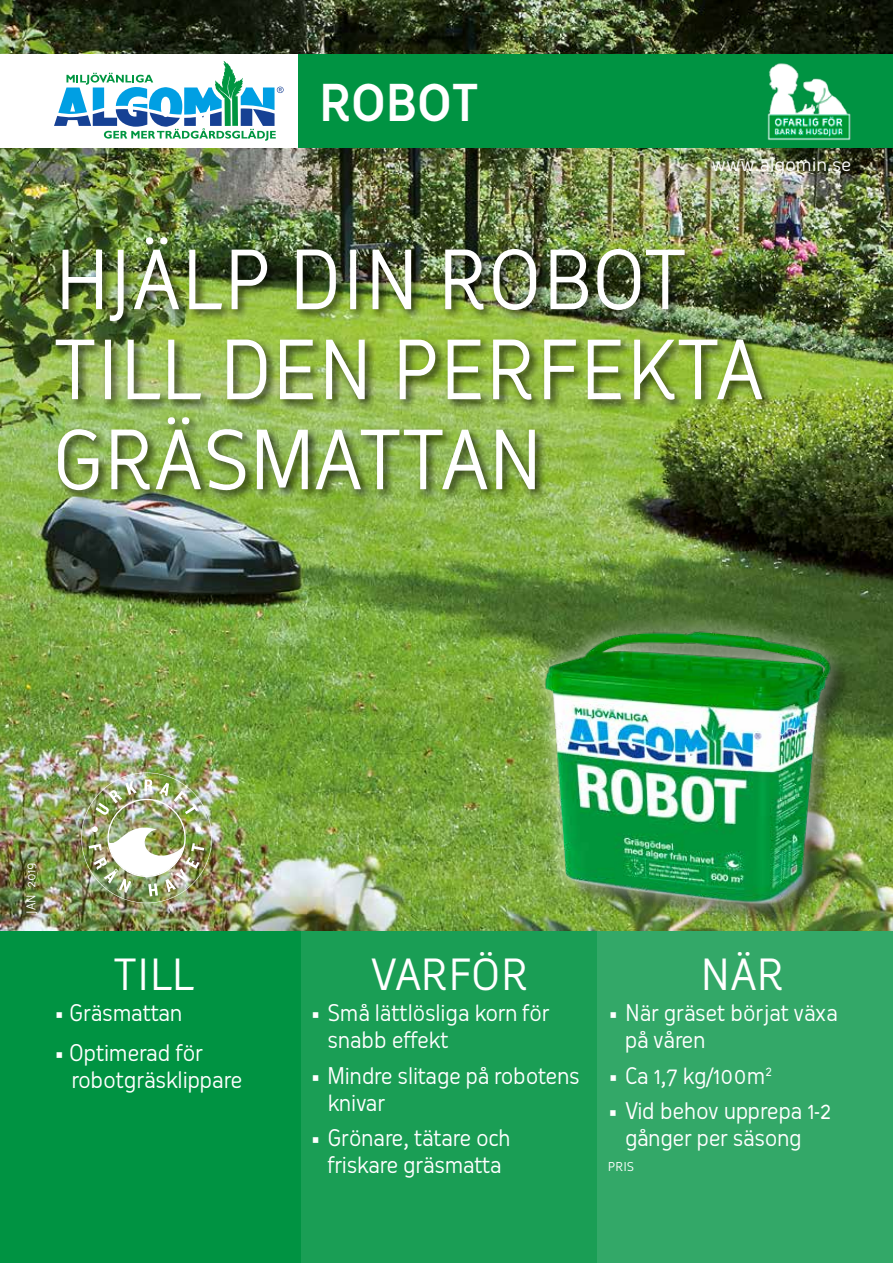
<style>
.page{position:relative;width:893px;height:1263px;background:#fff}
.page>*{position:absolute;margin:0;border:0;box-sizing:border-box;transform-origin:0 0}
.t1{font:79.5px/90px "Oceania";color:#fff}
.t2{font:500 49.5px "Oceania";color:#fff;scale:.95 1}
.t3{font:42px "Oceania";color:#fff}
.t4{font:22.5px/27px "Oceania";letter-spacing:-.025em;color:#fff;scale:.93 1}
.t5{font:22.5px/27px "Oceania";letter-spacing:-.025em;color:#fff;scale:.94 1}
.t6{font:18px "Oceania";letter-spacing:-.01em;color:#fff}
.t7{font:12px "Oceania";color:#fff}
</style>
<div class="page">
<img style="left:0;top:0;width:893px;height:931px">
<div style="left:0;top:931px;width:302px;height:332px;background:#009342"></div>
<div style="left:301px;top:931px;width:298px;height:332px;background:#1a9e55"></div>
<div style="left:598px;top:931px;width:295px;height:332px;background:#33a868"></div>
<div style="left:0;top:54px;width:893px;height:94px;background:#009342"></div>
<div style="left:0;top:54px;width:298px;height:94px;background:#fff"></div>
<svg style="left:54px;top:61px;width:230px;height:80px"></svg>
<img style="left:513px;top:609px;width:348px;height:322px">
<div style="left:52px;top:234px;width:721px;height:268px;background:#000;opacity:.75"></div>
<img style="left:81px;top:772px;width:131px;height:131px">
<img style="left:767px;top:63px;width:84px;height:78px">
<h2 class="t2" style="left:319px;top:73px;width:170px">ROBOT</h2>
<p class="t6" style="left:712px;top:154px;width:141px">www.algomin.se</p>
<h1 class="t1" style="left:52px;top:235px;width:712px">HJÄLP DIN ROBOT<br>TILL DEN PERFEKTA<br>GRÄSMATTAN</h1>
<p class="t7" style="left:24px;top:913px;width:53px;rotate:-90deg">JAN 2019</p>
<h3 class="t3" style="left:114px;top:950px;width:82px">TILL</h3>
<h3 class="t3" style="left:370px;top:950px;width:160px">VARFÖR</h3>
<h3 class="t3" style="left:700px;top:950px;width:85px">NÄR</h3>
<p class="t4" style="left:54px;top:999px;width:140px">• Gräsmattan</p>
<p class="t5" style="left:71px;top:1039px;width:184px;text-indent:-17px">• Optimerad för robotgräsklippare</p>
<p class="t4" style="left:327px;top:999px;width:241px;text-indent:-17px">• Små lättlösliga korn för snabb effekt</p>
<p class="t4" style="left:327px;top:1062px;width:273px;text-indent:-17px">• Mindre slitage på robotens knivar</p>
<p class="t4" style="left:310px;top:1124px;width:217px;text-align:center">• Grönare, tätare och friskare gräsmatta</p>
<p class="t4" style="left:625px;top:999px;width:231px;text-indent:-17px">• När gräset börjat växa på våren</p>
<p class="t4" style="left:608px;top:1062px;width:178px">• Ca 1,7 kg/100m<sup>2</sup></p>
<p class="t4" style="left:608px;top:1097px;width:242px;text-align:center">• Vid behov upprepa 1-2 gånger per säsong</p>
<p class="t7" style="left:608px;top:1160px;width:28px">PRIS</p>
</div>
